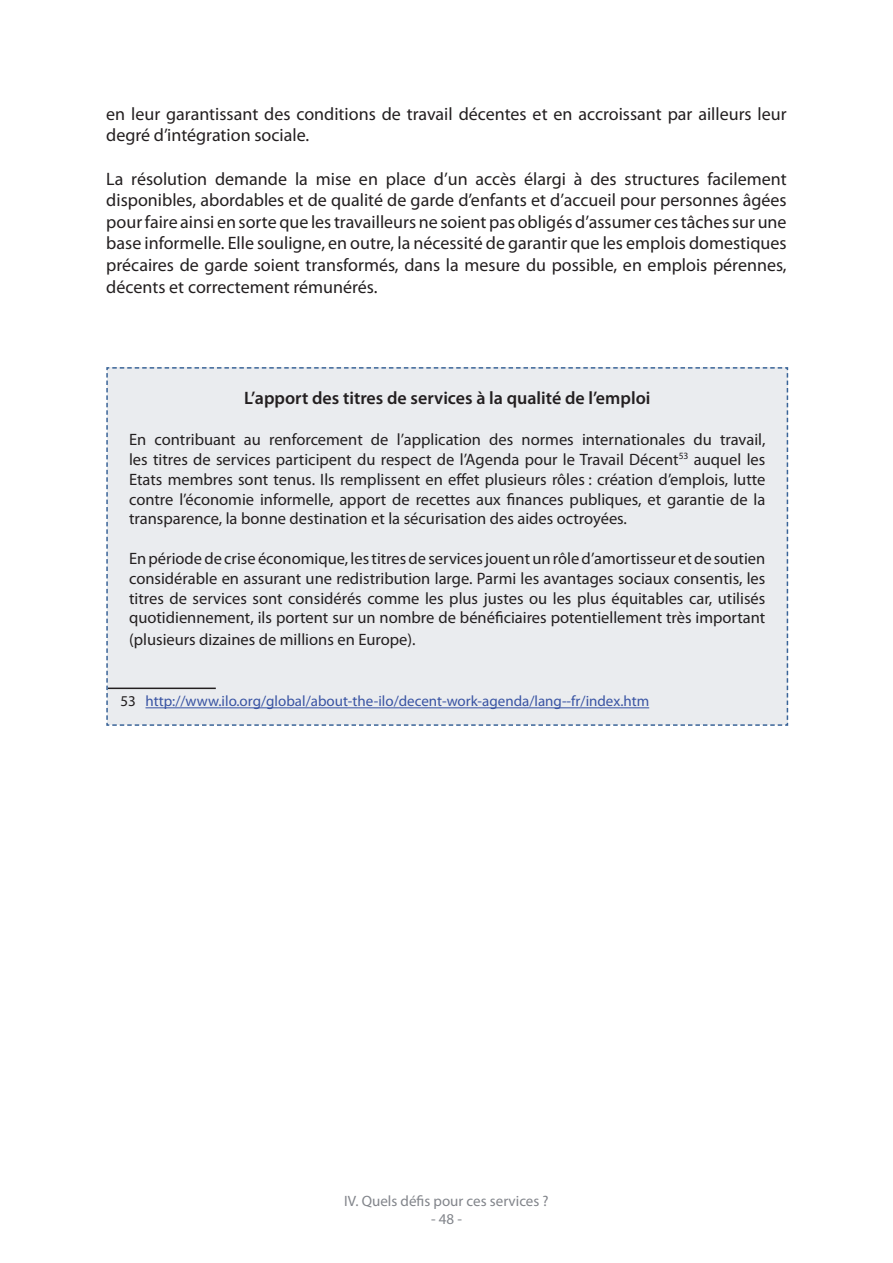
<style>
.page{position:relative;width:893px;height:1263px;background:#fff}
.page>*{position:absolute;margin:0;border:0;box-sizing:border-box;transform-origin:0 0}
.t1{font:18px/21.6px "Myriad Pro";color:#231f20}
.t2{font:600 18px "Myriad Pro";color:#231f20}
.t3{font:16.5px/19.8px "Myriad Pro";color:#231f20;text-align:justify}
.t4{font:15px "Myriad Pro";color:#3853a3}
.t5{font:15px "Myriad Pro";color:#82858b}
.s1{color:#231f20}
</style>
<div class="page">
<div style="left:106px;top:367px;width:683px;height:359px;background:#eaecef"></div>
<p class="t1" style="left:106px;top:103px;width:682px">en leur garantissant des conditions de travail décentes et en accroissant par ailleurs leur degré d’intégration sociale.</p>
<p class="t1" style="left:106px;top:167px;width:682px;text-align:justify">La résolution demande la mise en place d’un accès élargi à des structures facilement disponibles, abordables et de qualité de garde d’enfants et d’accueil pour personnes âgées pour faire ainsi en sorte que les travailleurs ne soient pas obligés d’assumer ces tâches sur une base informelle. Elle souligne, en outre, la nécessité de garantir que les emplois domestiques précaires de garde soient transformés, dans la mesure du possible, en emplois pérennes, décents et correctement rémunérés.</p>
<p class="t2" style="left:244px;top:386px;width:408px">L’apport des titres de services à la qualité de l’emploi</p>
<p class="t3" style="left:129px;top:429px;width:638px">En contribuant au renforcement de l’application des normes internationales du travail, les titres de services participent du respect de l’Agenda pour le Travail Décent<sup>53</sup> auquel les Etats membres sont tenus. I ls remplissent en effet plusieurs rôles : création d’emplois, lutte contre l’économie informelle, apport de recettes aux finances publiques, et garantie de la transparence, la bonne destination et la sécurisation des aides octroyées.</p>
<p class="t3" style="left:129px;top:548px;width:638px">En période de crise économique, les titres de services jouent un rôle d’amortisseur et de soutien considérable en assurant une redistribution large. Parmi les avantages sociaux consentis, les titres de services sont considérés comme les plus justes ou les plus équitables car, utilisés quotidiennement, ils portent sur un nombre de bénéficiaires potentiellement très important</p>
<p class="t3" style="left:129px;top:629px;width:288px">(plusieurs dizaines de millions en Europe).</p>
<p class="t4" style="left:121px;top:692px;width:530px"><span class="s1">53</span> http://www.ilo.org/global/about-the-ilo/decent-work-agenda/lang--fr/index.htm</p>
<p class="t5" style="left:344px;top:1192px;width:206px">IV. Quels défis pour ces services ?</p>
<p class="t5" style="left:431px;top:1210px;width:32px">- 48 -</p>
</div>
